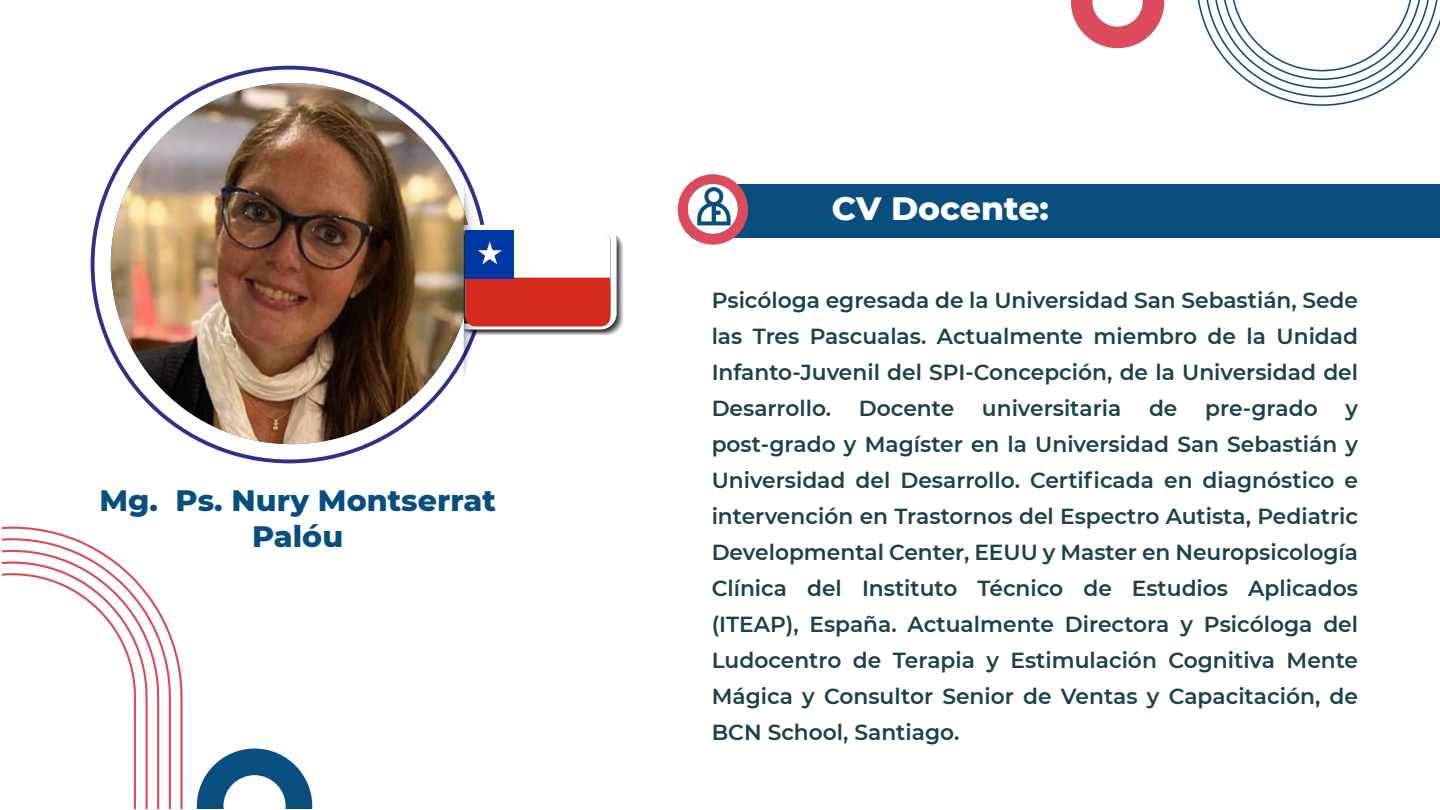
<style>
.page{position:relative;width:1440px;height:810px;background:#fff}
.page>*{position:absolute;margin:0;border:0;box-sizing:border-box;transform-origin:0 0}
.t1{font:800 33px "Montserrat";color:#fff}
.t2{font:800 30.15px/36.2px "Montserrat";color:#084f7f;text-align:center}
.t3{font:600 21.75px/36px "Montserrat";color:#1a424c;text-align:justify}
</style>
<div class="page">
<img style="left:111px;top:83px;width:361px;height:361px;border-radius:181px">
<div style="left:691px;top:184px;width:749px;height:54px;background:#084f7f"></div>
<svg style="left:678px;top:174px;width:70px;height:71px"></svg>
<svg style="left:464px;top:173px;width:159px;height:203px"></svg>
<svg style="left:1197px;top:0;width:243px;height:106px"></svg>
<svg style="left:1071px;top:0;width:93px;height:48px"></svg>
<svg style="left:2px;top:526px;width:181px;height:282px"></svg>
<svg style="left:197px;top:749px;width:115px;height:59px"></svg>
<h2 class="t2" style="left:100px;top:481px;width:398px">Mg. Ps. Nury Montserrat<br>Palóu</h2>
<h1 class="t1" style="left:832px;top:184px;width:219px">CV Docente:</h1>
<p class="t3" style="left:712px;top:281px;width:648px">Psicóloga egresada de la Universidad San Sebastián, Sede las Tres Pascualas. Actualmente miembro de la Unidad Infanto-Juvenil del SPI-Concepción, de la Universidad del Desarrollo.</p>
<p class="t3" style="left:859px;top:389px;width:97px">Docente</p>
<p class="t3" style="left:982px;top:389px;width:141px">universitaria</p>
<p class="t3" style="left:1149px;top:389px;width:30px">de</p>
<p class="t3" style="left:1205px;top:389px;width:114px">pre-grado</p>
<p class="t3" style="left:712px;top:389px;width:648px;text-indent:634px">y post-grado y Magíster en la Universidad San Sebastián y Universidad del Desarrollo. Certificada en diagnóstico e intervención en Trastornos del Espectro Autista, Pediatric Developmental Center, EEUU y Master en Neuropsicología Clínica del Instituto Técnico de Estudios Aplicados (ITEAP), España. Actualmente Directora y Psicóloga del Ludocentro de Terapia y Estimulación Cognitiva Mente Mágica y Consultor Senior de Ventas y Capacitación, de BCN School, Santiago.</p>
</div>
